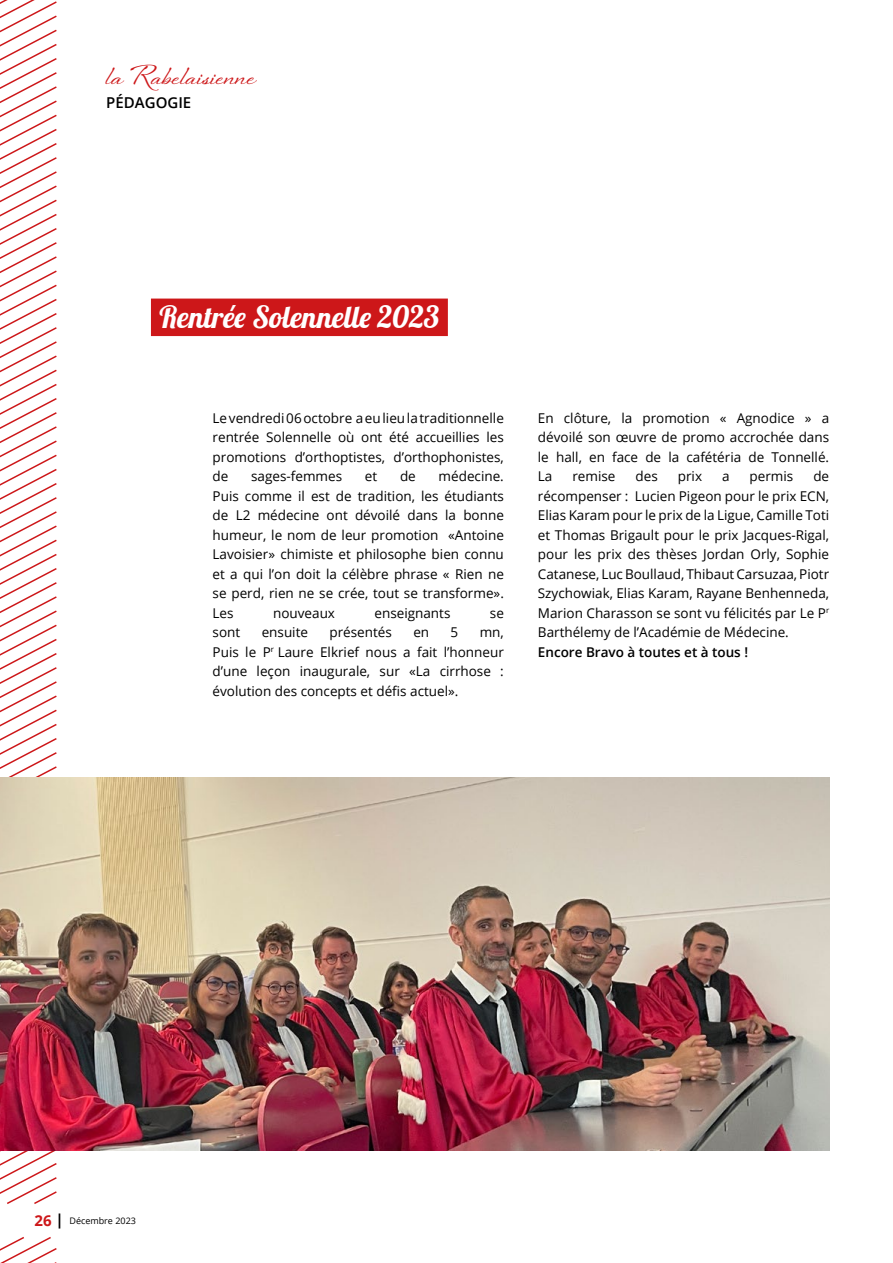
<style>
.page{position:relative;width:893px;height:1263px;background:#fff}
.page>*{position:absolute;margin:0;border:0;box-sizing:border-box;transform-origin:0 0}
.t1{font:30px "Lobster";color:#fff}
.t2{font:700 25.5px "Sheila";color:#cd1719}
.t3{font:600 15px "Open Sans";color:#000}
.t4{font:13.5px/19.5px "Open Sans";color:#000;text-align:justify}
.t5{font:600 13.5px "Open Sans";color:#000}
.t6{font:9px "Open Sans";color:#000}
.s1{font-weight:700;font-size:15px;color:#cd1719}
.s2{font-weight:700;font-size:15px}
</style>
<div class="page">
<svg style="left:0;top:0;width:58px;height:1204px"></svg>
<svg style="left:0;top:1237px;width:57px;height:26px"></svg>
<img style="left:0;top:778px;width:829px;height:372px">
<div style="left:151px;top:299px;width:297px;height:37px;background:#cd1719"></div>
<h2 class="t2" style="left:106px;top:60px;width:151px">la Rabelaisienne</h2>
<p class="t3" style="left:106px;top:92px;width:87px">PÉDAGOGIE</p>
<h1 class="t1" style="left:159px;top:298px;width:281px">Rentrée Solennelle 2023</h1>
<p class="t4" style="left:213px;top:408px;width:293px">Le vendredi 06 octobre a eu lieu la traditionnelle rentrée Solennelle où ont été accueillies les promotions d’orthoptistes, d’orthophonistes, de</p>
<p class="t4" style="left:213px;top:466px;width:293px;text-indent:226px">médecine.<br>Puis comme il est de tradition, les étudiants de L2 médecine ont dévoilé dans la bonne humeur, le nom de leur promotion «Antoine Lavoisier» chimiste et philosophe bien connu et a qui l’on doit la célèbre phrase « Rien ne se perd, rien ne se crée, tout se transforme».<br>Les</p>
<p class="t4" style="left:251px;top:466px;width:92px">sages-femmes</p>
<p class="t4" style="left:365px;top:466px;width:14px">et</p>
<p class="t4" style="left:400px;top:466px;width:17px">de</p>
<p class="t4" style="left:273px;top:603px;width:63px">nouveaux</p>
<p class="t4" style="left:374px;top:603px;width:77px">enseignants</p>
<p class="t4" style="left:490px;top:603px;width:16px">se</p>
<p class="t4" style="left:213px;top:622px;width:29px">sont</p>
<p class="t4" style="left:262px;top:622px;width:48px">ensuite</p>
<p class="t4" style="left:329px;top:622px;width:64px">présentés</p>
<p class="t4" style="left:413px;top:622px;width:17px">en</p>
<p class="t4" style="left:451px;top:622px;width:9px">5</p>
<p class="t4" style="left:213px;top:622px;width:293px;text-indent:267px">mn, Puis le P<sup>r</sup> Laure Elkrief nous a fait l’honneur d’une leçon inaugurale, sur «La cirrhose : évolution des concepts et défis actuel».</p>
<p class="t4" style="left:538px;top:408px;width:293px">En clôture, la promotion « Agnodice » a dévoilé son œuvre de promo accrochée dans le hall, en face de la cafétéria de Tonnellé.<br>La</p>
<p class="t4" style="left:538px;top:466px;width:293px;text-indent:275px">de récompenser : Lucien Pigeon pour le prix ECN, Elias Karam pour le prix de la Ligue, Camille Toti et Thomas Brigault pour le prix Jacques-Rigal, pour les prix des thèses Jordan Orly, Sophie Catanese, Luc Boullaud, Thibaut Carsuzaa, Piotr Szychowiak, Elias Karam, Rayane Benhenneda, Marion Charasson se sont vu félicités par Le P<sup>r </sup>Barthélemy de l’Académie de Médecine.</p>
<p class="t5" style="left:538px;top:643px;width:212px">Encore Bravo à toutes et à tous !</p>
<p class="t4" style="left:572px;top:466px;width:45px">remise</p>
<p class="t4" style="left:635px;top:466px;width:24px">des</p>
<p class="t4" style="left:678px;top:466px;width:26px">prix</p>
<p class="t4" style="left:722px;top:466px;width:9px">a</p>
<p class="t4" style="left:750px;top:466px;width:45px">permis</p>
<p class="t6" style="left:34px;top:1214px;width:103px"><span class="s1">26</span> <span class="s2">|</span> Décembre 2023</p>
</div>
